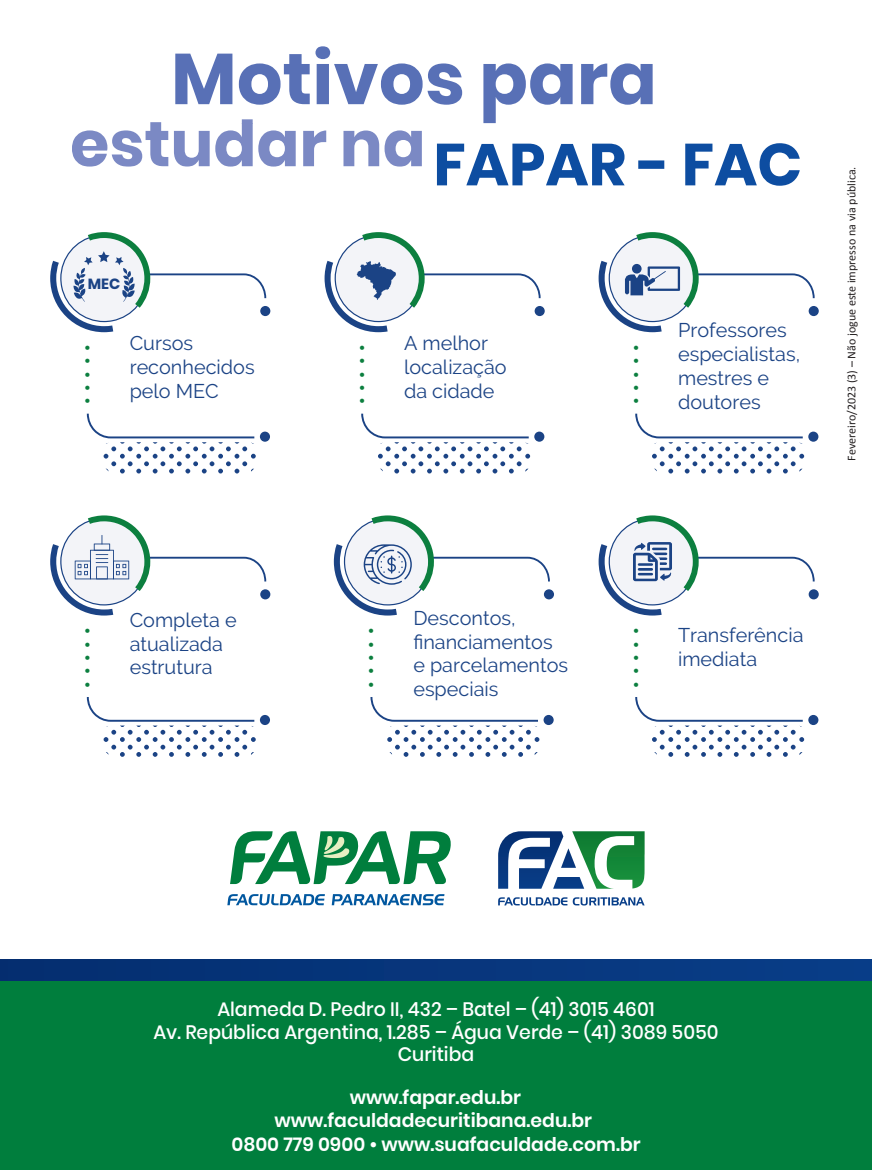
<style>
.page{position:relative;width:872px;height:1170px;background:#fff}
.page>*{position:absolute;margin:0;border:0;box-sizing:border-box;transform-origin:0 0}
.t1{font:700 72px "Poppins";color:#5870b6}
.t2{font:700 63.45px "Poppins";color:#7b89c4}
.t3{font:700 58.95px "Poppins";color:#0d4da1}
.t4{font:19.8px/23.7px "Raleway";color:#1b4385}
.t5{font:500 19.5px/22.6px "Poppins";color:#fff;text-align:center}
.t6{font:600 18.9px/22.5px "Poppins";color:#fff;text-align:center}
.t7{font:700 14.7px "Poppins";color:#1b4385}
.t8{font:700 13.8px "Poppins";color:#0c7f3f}
.t9{font:12px "Calibri";color:#231f20}
</style>
<div class="page">
<div style="left:0;top:978px;width:872px;height:191px;background:#007e3d"></div>
<div style="left:0;top:959px;width:872px;height:21px;background:#08357c"></div>
<svg style="left:230px;top:831px;width:221px;height:53px"></svg>
<svg style="left:227px;top:894px;width:217px;height:11px"></svg>
<svg style="left:498px;top:897px;width:146px;height:8px"></svg>
<svg style="left:498px;top:831px;width:146px;height:57px"></svg>
<div style="left:544px;top:589px;width:10px;height:10px;background:#1b4385;border-radius:50%"></div>
<div style="left:543px;top:715px;width:10px;height:10px;background:#1b4385;border-radius:50%"></div>
<svg style="left:370px;top:697px;width:169px;height:59px"></svg>
<svg style="left:334px;top:515px;width:216px;height:100px"></svg>
<div style="left:808px;top:589px;width:10px;height:10px;background:#1b4385;border-radius:50%"></div>
<div style="left:808px;top:715px;width:10px;height:10px;background:#1b4385;border-radius:50%"></div>
<svg style="left:635px;top:697px;width:169px;height:59px"></svg>
<svg style="left:598px;top:515px;width:216px;height:100px"></svg>
<div style="left:260px;top:589px;width:10px;height:10px;background:#1b4385;border-radius:50%"></div>
<div style="left:260px;top:715px;width:10px;height:10px;background:#1b4385;border-radius:50%"></div>
<svg style="left:87px;top:697px;width:169px;height:59px"></svg>
<svg style="left:50px;top:515px;width:216px;height:100px"></svg>
<div style="left:808px;top:306px;width:10px;height:10px;background:#1b4385;border-radius:50%"></div>
<div style="left:808px;top:431px;width:10px;height:10px;background:#1b4385;border-radius:50%"></div>
<svg style="left:635px;top:413px;width:169px;height:60px"></svg>
<svg style="left:598px;top:232px;width:216px;height:100px"></svg>
<div style="left:632px;top:264px;width:9px;height:9px;background:#1b4385;border-radius:50%"></div>
<div style="left:534px;top:306px;width:11px;height:10px;background:#1b4385;border-radius:50%"></div>
<div style="left:534px;top:431px;width:10px;height:10px;background:#1b4385;border-radius:50%"></div>
<svg style="left:361px;top:413px;width:169px;height:60px"></svg>
<svg style="left:324px;top:232px;width:216px;height:100px"></svg>
<svg style="left:50px;top:232px;width:216px;height:100px"></svg>
<div style="left:260px;top:306px;width:10px;height:10px;background:#1b4385;border-radius:50%"></div>
<div style="left:260px;top:431px;width:10px;height:10px;background:#1b4385;border-radius:50%"></div>
<svg style="left:87px;top:413px;width:169px;height:60px"></svg>
<h1 class="t1" style="left:171px;top:37px;width:487px">Motivos para</h1>
<h3 class="t3" style="left:433px;top:130px;width:370px">FAPAR - FAC</h3>
<h2 class="t2" style="left:70px;top:107px;width:357px">estudar na</h2>
<p class="t7" style="left:88px;top:275px;width:34px">MEC</p>
<p class="t8" style="left:79px;top:404px;width:62px;rotate:-90deg">•••••</p>
<p class="t4" style="left:130px;top:331px;width:126px">Cursos reconhecidos pelo MEC</p>
<p class="t8" style="left:354px;top:404px;width:62px;rotate:-90deg">•••••</p>
<p class="t4" style="left:404px;top:331px;width:104px">A melhor localização da cidade</p>
<p class="t8" style="left:628px;top:404px;width:62px;rotate:-90deg">•••••</p>
<p class="t4" style="left:678px;top:318px;width:123px">Professores especialistas, mestres e</p>
<p class="t4" style="left:678px;top:390px;width:84px">doutores</p>
<p class="t9" style="left:844px;top:460px;width:295px;rotate:-90deg">Fevereiro/2023 (3) – Não jogue este impresso na via pública.</p>
<p class="t8" style="left:79px;top:687px;width:62px;rotate:-90deg">•••••</p>
<p class="t4" style="left:130px;top:607px;width:108px">Completa e atualizada estrutura</p>
<p class="t8" style="left:363px;top:687px;width:62px;rotate:-90deg">•••••</p>
<p class="t4" style="left:413px;top:606px;width:156px">Descontos, financiamentos e parcelamentos especiais</p>
<p class="t8" style="left:628px;top:687px;width:62px;rotate:-90deg">•••••</p>
<p class="t4" style="left:678px;top:623px;width:127px">Transferência imediata</p>
<p class="t5" style="left:153px;top:997px;width:567px">Alameda D. Pedro II, 432 – Batel – (41) 3015 4601<br>Av. República Argentina, 1.285 – Água Verde – (41) 3089 5050<br>Curitiba</p>
<p class="t6" style="left:274px;top:1086px;width:319px">www.fapar.edu.br www.faculdadecuritibana.edu.br</p>
<p class="t6" style="left:231px;top:1132px;width:411px">0800 779 0900 • www.suafaculdade.com.br</p>
</div>
